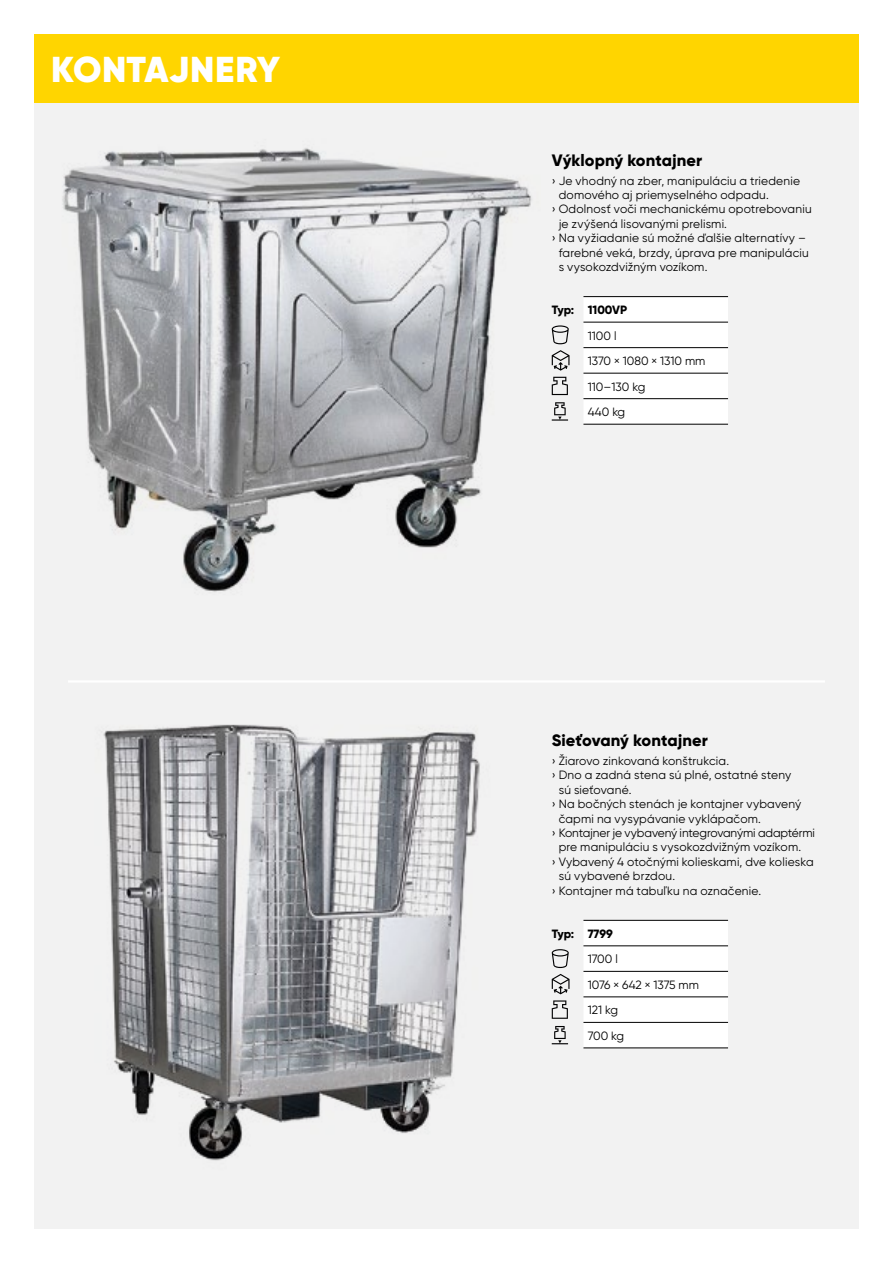
<style>
.page{position:relative;width:893px;height:1263px;background:#fff}
.page>*{position:absolute;margin:0;border:0;box-sizing:border-box;transform-origin:0 0}
.t1{font:900 36px "Gilroy";letter-spacing:.005em;color:#fff}
.t2{font:800 16.5px "Gilroy";letter-spacing:.005em;color:#000}
.t3{font:12px/25.5px "Gilroy";letter-spacing:.015em;color:#000}
.t4{font:12px "Gilroy";letter-spacing:-.01em;color:#000}
.t5{font:800 12px "Gilroy";color:#000}
</style>
<div class="page">
<div style="left:34px;top:102px;width:825px;height:1126px;background:#f2f2f2"></div>
<div style="left:34px;top:34px;width:825px;height:68px;background:#ffd500"></div>
<div style="left:583px;top:297px;width:145px;height:127px;background:#fff"></div>
<hr style="left:583px;top:296px;width:145px;height:1px;background:#000">
<hr style="left:583px;top:322px;width:145px;height:1px;background:#000">
<hr style="left:583px;top:347px;width:145px;height:1px;background:#000">
<hr style="left:583px;top:373px;width:145px;height:1px;background:#000">
<hr style="left:583px;top:398px;width:145px;height:1px;background:#000">
<hr style="left:583px;top:424px;width:145px;height:1px;background:#000">
<svg style="left:552px;top:325px;width:17px;height:19px"></svg>
<svg style="left:552px;top:350px;width:17px;height:21px"></svg>
<svg style="left:552px;top:377px;width:16px;height:18px"></svg>
<svg style="left:552px;top:402px;width:16px;height:19px"></svg>
<div style="left:583px;top:921px;width:145px;height:127px;background:#fff"></div>
<hr style="left:583px;top:920px;width:145px;height:1px;background:#000">
<hr style="left:583px;top:945px;width:145px;height:1px;background:#000">
<hr style="left:583px;top:971px;width:145px;height:1px;background:#000">
<hr style="left:583px;top:996px;width:145px;height:1px;background:#000">
<hr style="left:583px;top:1022px;width:145px;height:1px;background:#000">
<hr style="left:583px;top:1048px;width:145px;height:1px;background:#000">
<svg style="left:552px;top:949px;width:17px;height:19px"></svg>
<svg style="left:552px;top:974px;width:17px;height:20px"></svg>
<svg style="left:552px;top:1000px;width:16px;height:19px"></svg>
<svg style="left:552px;top:1026px;width:16px;height:18px"></svg>
<hr style="left:68px;top:680px;width:757px;height:2px;background:#fff">
<img style="left:62px;top:148px;width:470px;height:444px">
<img style="left:103px;top:724px;width:377px;height:437px">
<h1 class="t1" style="left:51px;top:46px;width:231px">KONTAJNERY</h1>
<h2 class="t2" style="left:552px;top:150px;width:152px">Výklopný kontajner</h2>
<p class="t3" style="left:552px;top:167px;width:250px">› Je vhodný na zber, manipuláciu a triedenie</p>
<p class="t3" style="left:559px;top:182px;width:212px">domového aj priemyselného odpadu.</p>
<p class="t3" style="left:552px;top:196px;width:261px">› Odolnosť voči mechanickému opotrebovaniu</p>
<p class="t3" style="left:559px;top:211px;width:170px">je zvýšená lisovanými prelismi.</p>
<p class="t3" style="left:552px;top:225px;width:256px">› Na vyžiadanie sú možné ďalšie alternatívy –</p>
<p class="t3" style="left:559px;top:239px;width:252px">farebné veká, brzdy, úprava pre manipuláciu</p>
<p class="t3" style="left:559px;top:254px;width:150px">s vysokozdvižným vozíkom.</p>
<p class="t5" style="left:552px;top:302px;width:77px">Typ: 1100VP</p>
<p class="t3" style="left:588px;top:322px;width:119px">1100 l<br>1370 × 1080 × 1310 mm<br>110–130 kg<br>440 kg</p>
<h2 class="t2" style="left:552px;top:730px;width:158px">Sieťovaný kontajner</h2>
<p class="t3" style="left:552px;top:748px;width:179px">› Žiarovo zinkovaná konštrukcia.</p>
<p class="t3" style="left:552px;top:762px;width:241px">› Dno a zadná stena sú plné, ostatné steny</p>
<p class="t3" style="left:559px;top:777px;width:74px">sú sieťované.</p>
<p class="t3" style="left:552px;top:791px;width:251px">› Na bočných stenách je kontajner vybavený</p>
<p class="t3" style="left:559px;top:805px;width:204px">čapmi na vysypávanie vyklápačom.</p>
<p class="t4" style="left:552px;top:825px;width:265px">› Kontajner je vybavený integrovanými adaptérmi</p>
<p class="t3" style="left:559px;top:834px;width:244px">pre manipuláciu s vysokozdvižným vozíkom.</p>
<p class="t3" style="left:552px;top:849px;width:264px">› Vybavený 4 otočnými kolieskami, dve kolieska</p>
<p class="t3" style="left:559px;top:863px;width:118px">sú vybavené brzdou.</p>
<p class="t3" style="left:552px;top:877px;width:211px">› Kontajner má tabuľku na označenie.</p>
<p class="t5" style="left:552px;top:926px;width:63px">Typ: 7799</p>
<p class="t3" style="left:588px;top:946px;width:113px">1700 l<br>1076 × 642 × 1375 mm<br>121 kg<br>700 kg</p>
</div>
